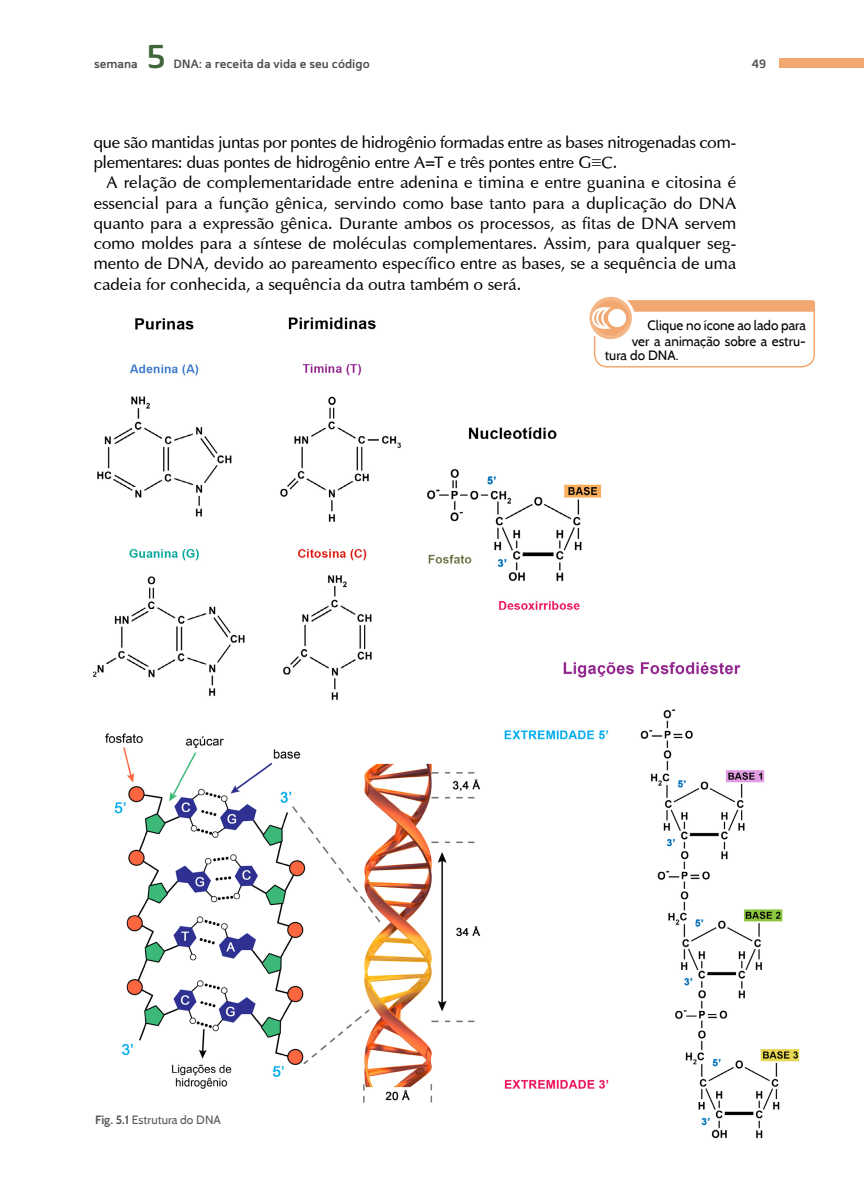
<style>
.page{position:relative;width:864px;height:1187px;background:#fff}
.page>*{position:absolute;margin:0;border:0;box-sizing:border-box;transform-origin:0 0}
.t1{font:600 33px "Mentone";color:#3d6736}
.t2{font:16.8px/20.2px "Optima";letter-spacing:-.015em;color:#000}
.t3{font:13.5px/16.2px "Cabin";color:#000;text-align:right}
.t4{font:600 12px "Mentone";color:#4d4d4f}
.t5{font:12px "Cabin";color:#58595b}
.s1{font-family:"Times New Roman"}
.s2{font-weight:700}
</style>
<div class="page">
<div style="left:779px;top:59px;width:84px;height:9px;background:#f3a770"></div>
<img style="left:94px;top:317px;width:508px;height:383px">
<img style="left:496px;top:640px;width:304px;height:499px">
<img style="left:105px;top:733px;width:376px;height:370px">
<svg style="left:584px;top:296px;width:231px;height:72px"></svg>
<p class="t4" style="left:94px;top:56px;width:45px">semana</p>
<h1 class="t1" style="left:147px;top:36px;width:20px">5</h1>
<p class="t4" style="left:173px;top:56px;width:198px">DNA: a receita da vida e seu código</p>
<p class="t4" style="left:751px;top:56px;width:16px">49</p>
<p class="t2" style="left:94px;top:132px;width:643px">que são mantidas juntas por pontes de hidrogênio formadas entre as bases nitrogenadas com&shy;plementares: duas pontes de hidrogênio entre A=T e três pontes entre G<span class="s1">≡</span>C.</p>
<p class="t2" style="left:94px;top:172px;width:643px;text-align:justify;text-indent:13px">A relação de complementaridade entre adenina e timina e entre guanina e citosina é essencial para a função gênica, servindo como base tanto para a duplicação do DNA quanto para a expressão gênica. Durante ambos os processos, as fitas de DNA servem como moldes para a síntese de moléculas complementares. Assim, para qualquer seg&shy;mento de DNA, devido ao pareamento específico entre as bases, se a sequência de uma cadeia for conhecida, a sequência da outra também o será.</p>
<p class="t5" style="left:95px;top:1111px;width:127px"><span class="s2">Fig. 5.1</span> Estrutura do DNA</p>
<p class="t3" style="left:631px;top:317px;width:176px">Clique no ícone ao lado para ver a animação sobre a estru-</p>
<p class="t3" style="left:604px;top:347px;width:75px">tura do DNA.</p>
</div>
